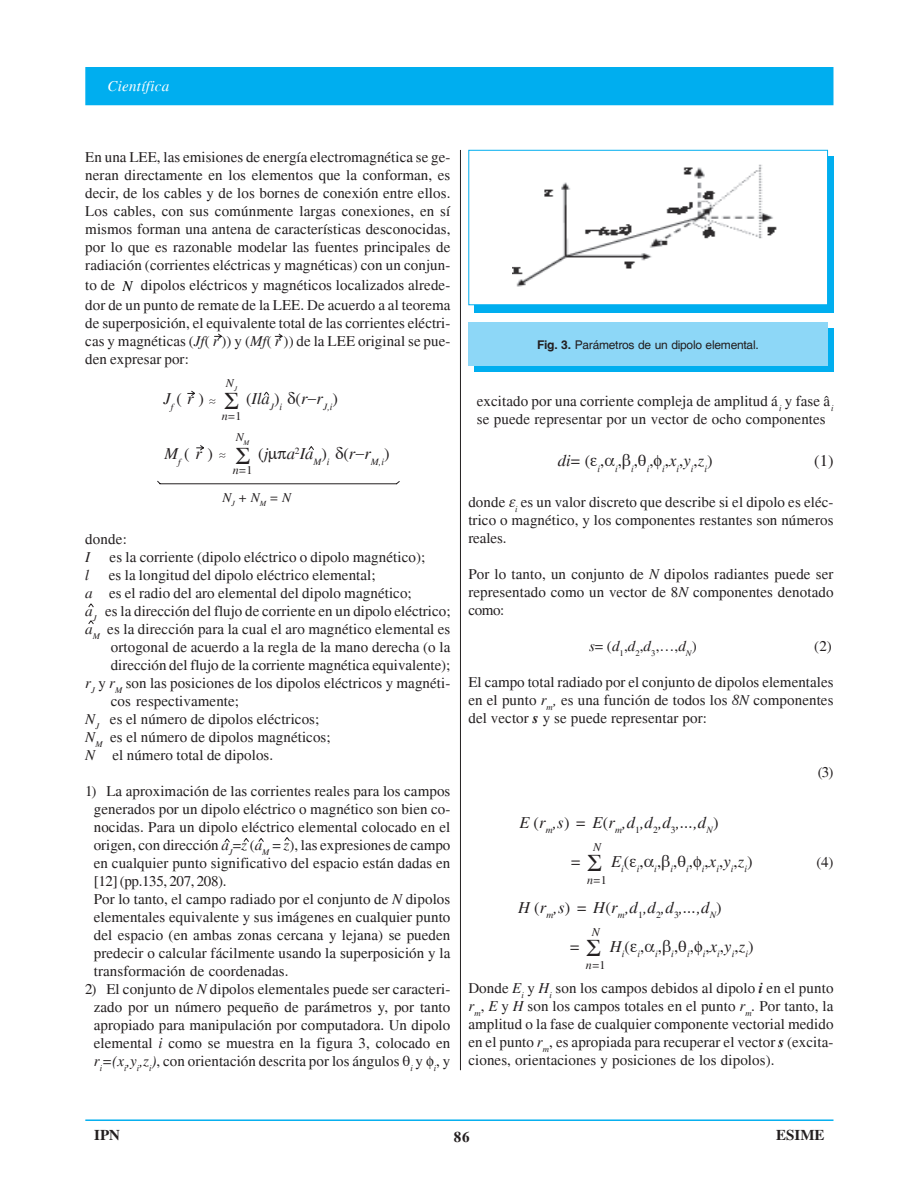
<style>
.page{position:relative;width:920px;height:1187px;background:#fff}
.page>*{position:absolute;margin:0;border:0;box-sizing:border-box;transform-origin:0 0}
.t1{font:italic 16.5px "Times";color:#231f20}
.t2{font:16.5px "Times";color:#231f20}
.t3{font:15px/18px "Times";letter-spacing:.005em;color:#231f20;text-align:justify}
.t4{font:700 15px "Times";color:#231f20}
.t5{font:italic 15px "Times";letter-spacing:.02em;color:#fff}
.t6{font:italic 15px "Times";color:#231f20}
.t7{font:italic 13.5px "Times";color:#231f20}
.t8{font:12px "Helvetica";letter-spacing:-.02em;color:#231f20}
.t9{font:italic 12px/20.9px "Times";color:#231f20}
.t10{font:12px "Times";color:#231f20}
.t11{font:italic 9.6px "Times";color:#231f20}
.s1{font-style:italic;color:#000}
.s2{font-style:italic}
.s3{font-style:normal}
.s4{font-family:"WP Math A";font-style:normal;font-size:15.75px}
.s5{font-weight:700}
.s6{font-weight:700;font-style:italic}
</style>
<div class="page">
<div style="left:85px;top:67px;width:748px;height:38px;background:#00aeef"></div>
<hr style="left:85px;top:1119px;width:748px;height:2px;background:#00aeef">
<hr style="left:460px;top:150px;width:1px;height:920px;background:#231f20">
<div style="left:474px;top:156px;width:359px;height:157px;background:#00aeef"></div>
<div style="left:468px;top:150px;width:360px;height:155px;background:#fff;border:1px solid #00aeef"></div>
<div style="left:474px;top:328px;width:359px;height:44px;background:#00aeef"></div>
<div style="left:468px;top:322px;width:360px;height:44px;background:#8dd7f7"></div>
<img style="left:512px;top:164px;width:265px;height:123px">
<svg style="left:214px;top:333px;width:69px;height:6px"></svg>
<svg style="left:187px;top:390px;width:17px;height:61px"></svg>
<svg style="left:157px;top:480px;width:243px;height:5px"></svg>
<svg style="left:263px;top:391px;width:51px;height:59px"></svg>
<p class="t5" style="left:107px;top:78px;width:63px">Científica</p>
<p class="t3" style="left:85px;top:148px;width:367px">En una LEE, las emisiones de energía electromagnética se ge&shy;neran directamente en los elementos que la conforman, es decir, de los cables y de los bornes de conexión entre ellos.<br>Los cables, con sus comúnmente largas conexiones, en sí mismos forman una antena de características desconocidas, por lo que es razonable modelar las fuentes principales de radiación (corrientes eléctricas y magnéticas) con un conjun-</p>
<p class="t3" style="left:85px;top:275px;width:367px;line-height:19.8px">to de <span class="s1">N</span> dipolos eléctricos y magnéticos localizados alrede&shy;dor de un punto de remate de la LEE. De acuerdo a al teorema</p>
<p class="t3" style="left:85px;top:313px;width:367px">de superposición, el equivalente total de las corrientes eléctri&shy;cas y magnéticas (<span class="s2">Jf</span>( <span class="s2">r</span> )) y (<span class="s2">Mf</span>( <span class="s2">r</span> )) de la LEE original se pue&shy;den expresar por:</p>
<p class="t9" style="left:226px;top:372px;width:13px">N<sub>J</sub></p>
<p class="t9" style="left:236px;top:405px;width:15px;text-indent:-14px">n<span class="s3">=1<br></span>N<sub>M</sub></p>
<p class="t10" style="left:233px;top:463px;width:21px"><span class="s2">n</span>=1</p>
<p class="t7" style="left:222px;top:489px;width:70px">N<sub>J</sub> + N<sub>M</sub> = N</p>
<p class="t1" style="left:163px;top:389px;width:55px">J<sub>f</sub> <span class="s3">(</span> r <span class="s3">)</span><sub>.</sub></p>
<p class="t1" style="left:246px;top:389px;width:93px"><span class="s3">(</span>Ila<sub>J</sub><span class="s3">)</span><sub>i</sub> <span class="s3">(</span>r−r<sub>J,i</sub><span class="s3">)</span></p>
<p class="t1" style="left:164px;top:444px;width:64px">M<sub>f</sub> <span class="s3">(</span> r <span class="s3">)</span> <span class="s4">.</span></p>
<p class="t1" style="left:258px;top:444px;width:133px"><span class="s3">(</span>j a<sup>2</sup>Ia<sub>M</sub><span class="s3">)</span><sub>i</sub> <span class="s3">(</span>r−r<sub>M,i</sub><span class="s3">)</span></p>
<p class="t3" style="left:85px;top:529px;width:43px">donde:</p>
<p class="t6" style="left:85px;top:548px;width:6px">I</p>
<p class="t3" style="left:110px;top:547px;width:317px">es la corriente (dipolo eléctrico o dipolo magnético);</p>
<p class="t6" style="left:85px;top:566px;width:6px">l</p>
<p class="t3" style="left:109px;top:565px;width:268px">es la longitud del dipolo eléctrico elemental;</p>
<p class="t3" style="left:85px;top:583px;width:328px"><span class="s2">a</span> es el radio del aro elemental del dipolo magnético;</p>
<p class="t3" style="left:85px;top:601px;width:367px"><span class="s2">a</span><sub>J</sub> es la dirección del flujo de corriente en un dipolo eléctrico;</p>
<p class="t3" style="left:85px;top:619px;width:367px"><span class="s2">a</span><sub>M</sub> es la dirección para la cual el aro magnético elemental es</p>
<p class="t3" style="left:111px;top:637px;width:341px">ortogonal de acuerdo a la regla de la mano derecha (o la</p>
<p class="t3" style="left:111px;top:655px;width:341px">dirección del flujo de la corriente magnética equivalente);</p>
<p class="t3" style="left:85px;top:673px;width:367px"><span class="s2">r</span><sub>J</sub> y <span class="s2">r</span><sub>M</sub> son las posiciones de los dipolos eléctricos y magnéti-</p>
<p class="t3" style="left:111px;top:691px;width:130px">cos respectivamente;</p>
<p class="t3" style="left:85px;top:709px;width:236px"><span class="s2">N</span><sub>J</sub> es el número de dipolos eléctricos;</p>
<p class="t3" style="left:85px;top:727px;width:247px"><span class="s2">N</span><sub>M</sub> es el número de dipolos magnéticos;</p>
<p class="t3" style="left:85px;top:745px;width:189px"><span class="s2">N</span> el número total de dipolos.</p>
<p class="t3" style="left:94px;top:781px;width:358px;text-align:left;text-indent:-8px">1) La aproximación de las corrientes reales para los campos generados por un dipolo eléctrico o magnético son bien co&shy;nocidas. Para un dipolo eléctrico elemental colocado en el origen, con dirección <span class="s2">a</span><sub>J</sub>=<span class="s2">z</span> (<span class="s2">a</span><sub>M</sub> = <span class="s2">z</span>), las expresiones de campo en cualquier punto significativo del espacio están dadas en [12] (pp.135, 207, 208).<br>Por lo tanto, el campo radiado por el conjunto de <span class="s2">N</span> dipolos elementales equivalente y sus imágenes en cualquier punto del espacio (en ambas zonas cercana y lejana) se pueden predecir o calcular fácilmente usando la superposición y la transformación de coordenadas.</p>
<p class="t3" style="left:85px;top:979px;width:366px;text-align:center">2) El conjunto de <span class="s2">N</span> dipolos elementales puede ser caracteri&shy;zado por un número pequeño de parámetros y, por tanto apropiado para manipulación por computadora. Un dipolo elemental <span class="s2">i</span> como se muestra en la figura 3, colocado en <span class="s2">r</span><sub>i</sub><span class="s2">=(x</span><sub>i</sub><span class="s2">,y</span><sub>i</sub><span class="s2">,z</span><sub>i</sub><span class="s2">)</span>, con orientación descrita por los ángulos <sub>i</sub> y <sub>i</sub>, y</p>
<p class="t8" style="left:537px;top:337px;width:223px"><span class="s5">Fig. 3.</span> Parámetros de un dipolo elemental.</p>
<p class="t3" style="left:477px;top:392px;width:358px">excitado por una corriente compleja de amplitud á<sub>i</sub> y fase â<sub>i </sub>se puede representar por un vector de ocho componentes</p>
<p class="t2" style="left:558px;top:451px;width:156px"><span class="s2">di</span>= ( <sub>i</sub>, <sub>i</sub>, <sub>i</sub>, <sub>i</sub>, <sub>i</sub>,<span class="s2">x</span><sub>i</sub>,<span class="s2">y</span><sub>i</sub>,<span class="s2">z</span><sub>i</sub>)</p>
<p class="t2" style="left:814px;top:451px;width:21px">(1)</p>
<p class="t3" style="left:468px;top:493px;width:366px">donde <sub>i</sub> es un valor discreto que describe si el dipolo es eléc&shy;trico o magnético, y los componentes restantes son números reales.</p>
<p class="t3" style="left:468px;top:565px;width:366px">Por lo tanto, un conjunto de <span class="s2">N</span> dipolos radiantes puede ser representado como un vector de 8<span class="s2">N</span> componentes denotado como:</p>
<p class="t3" style="left:589px;top:637px;width:109px"><span class="s2">s</span>= (<span class="s2">d</span><sub>1</sub>,<span class="s2">d</span><sub>2</sub>,<span class="s2">d</span><sub>3</sub>,…,<span class="s2">d</span><sub>N</sub>)</p>
<p class="t3" style="left:814px;top:637px;width:19px">(2)</p>
<p class="t3" style="left:468px;top:673px;width:367px">El campo total radiado por el conjunto de dipolos elementales en el punto <span class="s2">r</span><sub>m</sub><span class="s2">,</span> es una función de todos los <span class="s2">8N</span> componentes del vector <span class="s6">s</span> y se puede representar por:</p>
<p class="t1" style="left:519px;top:813px;width:201px">E <span class="s3">(</span>r<sub>m</sub>,s<span class="s3">) =</span> E<span class="s3">(</span>r<sub>m</sub>,d<sub>1</sub>,d<sub>2</sub>,d<sub>3</sub>,...,d<sub>N</sub><span class="s3">)</span></p>
<p class="t11" style="left:570px;top:864px;width:184px"><sup>=</sup> <sup>E</sup>i<sup>(</sup> i<sup>,</sup> i<sup>,</sup> i<sup>,</sup> i<sup>,</sup> i<sup>,</sup><sup>x</sup>i<sup>,</sup><sup>y</sup>i<sup>,</sup><sup>z</sup>i<sup>)</sup></p>
<p class="t9" style="left:593px;top:836px;width:10px">N</p>
<p class="t10" style="left:587px;top:873px;width:21px"><span class="s2">n</span>=1</p>
<p class="t1" style="left:518px;top:898px;width:205px">H <span class="s3">(</span>r<sub>m</sub>,s<span class="s3">) =</span> H<span class="s3">(</span>r<sub>m</sub>,d<sub>1</sub>,d<sub>2</sub>,d<sub>3</sub>,...,d<sub>N</sub><span class="s3">)</span></p>
<p class="t11" style="left:569px;top:949px;width:186px"><sup>=</sup> <sup>H</sup>i<sup>(</sup> i<sup>,</sup> i<sup>,</sup> i<sup>,</sup> i<sup>,</sup> i<sup>,</sup><sup>x</sup>i<sup>,</sup><sup>y</sup>i<sup>,</sup><sup>z</sup>i<sup>)</sup></p>
<p class="t9" style="left:592px;top:921px;width:10px">N</p>
<p class="t10" style="left:586px;top:958px;width:21px"><span class="s2">n</span>=1</p>
<p class="t3" style="left:817px;top:763px;width:17px">(3)</p>
<p class="t3" style="left:816px;top:853px;width:18px">(4)</p>
<p class="t3" style="left:468px;top:979px;width:366px">Donde <span class="s2">E</span><sub>i</sub> y <span class="s2">H</span><sub>i</sub> son los campos debidos al dipolo <span class="s6">i</span> en el punto <span class="s2">r</span><sub>m</sub>, <span class="s2">E</span> y <span class="s2">H</span> son los campos totales en el punto <span class="s2">r</span><sub>m</sub><span class="s2">.</span> Por tanto, la amplitud o la fase de cualquier componente vectorial medido en el punto <span class="s2">r</span><sub>m</sub>, es apropiada para recuperar el vector <span class="s6">s</span> (excita&shy;ciones, orientaciones y posiciones de los dipolos).</p>
<p class="t4" style="left:94px;top:1126px;width:27px">IPN</p>
<p class="t4" style="left:776px;top:1126px;width:50px">ESIME</p>
<p class="t4" style="left:454px;top:1128px;width:17px">86</p>
</div>
